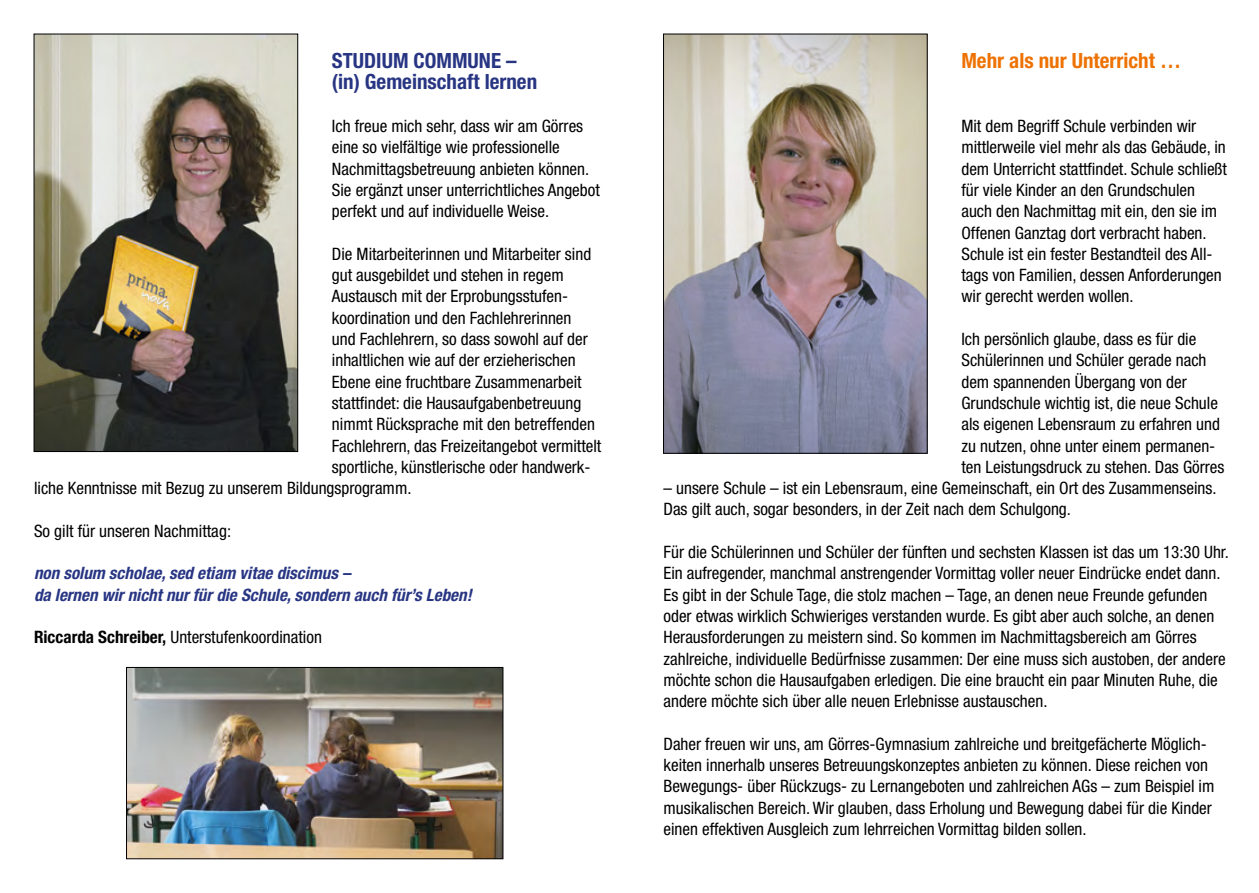
<style>
.page{position:relative;width:1259px;height:893px;background:#fff}
.page>*{position:absolute;margin:0;border:0;box-sizing:border-box;transform-origin:0 0}
.t1{font:700 condensed 21px/21.3px "Helvetica Neue";color:#283583}
.t2{font:700 condensed 21px "Helvetica Neue";color:#ee7203}
.t3{font:condensed 17.1px/21.3px "Helvetica Neue";color:#000}
.t4{font:italic 700 condensed 17.1px/21.3px "Helvetica Neue";color:#283583}
.s1{font-weight:700}
</style>
<div class="page">
<img style="left:36px;top:36px;width:260px;height:414px">
<div style="left:34px;top:34px;width:264px;height:418px;border:1px solid #000"></div>
<img style="left:665px;top:36px;width:260px;height:415px">
<div style="left:663px;top:34px;width:264px;height:419px;border:1px solid #000"></div>
<img style="left:128px;top:669px;width:373px;height:188px">
<div style="left:126px;top:667px;width:377px;height:192px;border:1px solid #000"></div>
<p class="t1" style="left:332px;top:50px;width:207px">STUDIUM COMMUNE – (in) Gemeinschaft lernen</p>
<p class="t3" style="left:332px;top:115px;width:269px">Ich freue mich sehr, dass wir am Görres eine so vielfältige wie professionelle Nachmittagsbetreuung anbieten können.<br>Sie ergänzt unser unterrichtliches Angebot perfekt und auf individuelle Weise.</p>
<p class="t3" style="left:332px;top:243px;width:261px">Die Mitarbeiterinnen und Mitarbeiter sind</p>
<p class="t3" style="left:332px;top:264px;width:233px">gut ausgebildet und stehen in regem</p>
<p class="t3" style="left:332px;top:286px;width:238px">Austausch mit der Erprobungsstufen-</p>
<p class="t3" style="left:332px;top:307px;width:241px">koordination und den Fachlehrerinnen</p>
<p class="t3" style="left:332px;top:328px;width:257px">und Fachlehrern, so dass sowohl auf der</p>
<p class="t3" style="left:332px;top:350px;width:245px">inhaltlichen wie auf der erzieherischen</p>
<p class="t3" style="left:332px;top:371px;width:251px">Ebene eine fruchtbare Zusammenarbeit</p>
<p class="t3" style="left:332px;top:392px;width:251px">stattfindet: die Hausaufgabenbetreuung</p>
<p class="t3" style="left:332px;top:413px;width:265px">nimmt Rücksprache mit den betreffenden</p>
<p class="t3" style="left:332px;top:435px;width:271px">Fachlehrern, das Freizeitangebot vermittelt</p>
<p class="t3" style="left:332px;top:456px;width:260px">sportliche, künstlerische oder handwerk-</p>
<p class="t3" style="left:34px;top:477px;width:379px">liche Kenntnisse mit Bezug zu unserem Bildungsprogramm.</p>
<p class="t3" style="left:34px;top:520px;width:199px">So gilt für unseren Nachmittag:</p>
<p class="t4" style="left:34px;top:562px;width:439px">non solum scholae, sed etiam vitae discimus –<br>da lernen wir nicht nur für die Schule, sondern auch für’s Leben!</p>
<p class="t3" style="left:34px;top:626px;width:289px"><span class="s1">Riccarda Schreiber,</span> Unterstufenkoordination</p>
<p class="t2" style="left:961px;top:48px;width:221px">Mehr als nur Unterricht …</p>
<p class="t3" style="left:961px;top:115px;width:267px">Mit dem Begriff Schule verbinden wir mittlerweile viel mehr als das Gebäude, in dem Unterricht stattfindet. Schule schließt für viele Kinder an den Grundschulen auch den Nachmittag mit ein, den sie im Offenen Ganztag dort verbracht haben.<br>Schule ist ein fester Bestandteil des All&shy;tags von Familien, dessen Anforderungen wir gerecht werden wollen.</p>
<p class="t3" style="left:961px;top:328px;width:264px">Ich persönlich glaube, dass es für die Schülerinnen und Schüler gerade nach dem spannenden Übergang von der Grundschule wichtig ist, die neue Schule als eigenen Lebensraum zu erfahren und zu nutzen, ohne unter einem permanen&shy;ten Leistungsdruck zu stehen. Das Görres</p>
<p class="t3" style="left:663px;top:477px;width:554px">– unsere Schule – ist ein Lebensraum, eine Gemeinschaft, ein Ort des Zusammenseins.<br>Das gilt auch, sogar besonders, in der Zeit nach dem Schulgong.</p>
<p class="t3" style="left:663px;top:541px;width:567px">Für die Schülerinnen und Schüler der fünften und sechsten Klassen ist das um 13:30 Uhr.<br>Ein aufregender, manchmal anstrengender Vormittag voller neuer Eindrücke endet dann.</p>
<p class="t3" style="left:663px;top:584px;width:564px">Es gibt in der Schule Tage, die stolz machen – Tage, an denen neue Freunde gefunden oder etwas wirklich Schwieriges verstanden wurde. Es gibt aber auch solche, an denen Herausforderungen zu meistern sind. So kommen im Nachmittagsbereich am Görres zahlreiche, individuelle Bedürfnisse zusammen: Der eine muss sich austoben, der andere möchte schon die Hausaufgaben erledigen. Die eine braucht ein paar Minuten Ruhe, die andere möchte sich über alle neuen Erlebnisse austauschen.</p>
<p class="t3" style="left:663px;top:733px;width:552px">Daher freuen wir uns, am Görres-Gymnasium zahlreiche und breitgefächerte Möglich&shy;keiten innerhalb unseres Betreuungskonzeptes anbieten zu können. Diese reichen von Bewegungs- über Rückzugs- zu Lernangeboten und zahlreichen AGs – zum Beispiel im musikalischen Bereich. Wir glauben, dass Erholung und Bewegung dabei für die Kinder einen effektiven Ausgleich zum lehrreichen Vormittag bilden sollen.</p>
</div>
